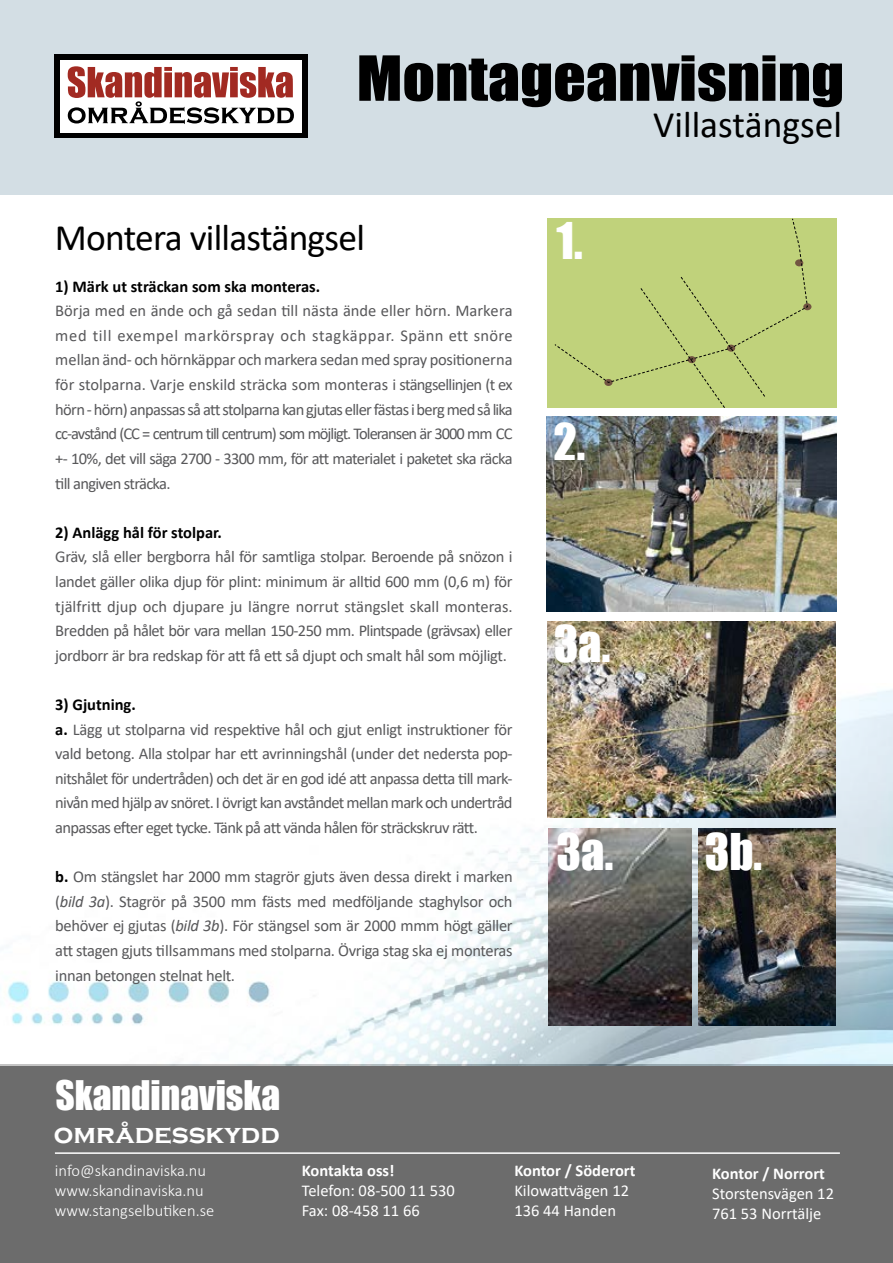
<style>
.page{position:relative;width:893px;height:1263px;background:#fff}
.page>*{position:absolute;margin:0;border:0;box-sizing:border-box;transform-origin:0 0}
.t1{font:46.5px "Impact";color:#fff}
.t2{font:37.5px "Calibri";letter-spacing:-.02em;color:#000}
.t3{font:37.5px "Impact";color:#fff}
.t4{font:37.5px "Calibri";color:#000}
.t5{font:700 27.45px "Copperplate Gothic";color:#fff}
.t6{font:16.5px/24.6px "Calibri";letter-spacing:-.04em;color:#58585a;text-align:justify}
.t7{font:16.5px/19.8px "Calibri";color:#fff}
.t8{font:300 16.5px/19.8px "Calibri";color:#fff}
.t9{font:700 16.5px "Calibri";color:#000}
.t10{font:700 16.5px "Calibri";color:#fff}
.s1{font-weight:700;color:#000}
.s2{font-style:italic}
</style>
<div class="page">
<div style="left:0;top:1064px;width:893px;height:199px;background:#6c6c6c"></div>
<img style="left:0;top:684px;width:893px;height:382px">
<img style="left:546px;top:416px;width:290px;height:195px">
<div style="left:0;top:0;width:893px;height:195px;background:#d3dee4"></div>
<div style="left:54px;top:54px;width:253px;height:84px;background:#000"></div>
<div style="left:60px;top:60px;width:242px;height:72px;background:#fff"></div>
<svg style="left:68px;top:66px;width:226px;height:58px"></svg>
<hr style="left:55px;top:1152px;width:785px;height:2px;background:#fff">
<svg style="left:359px;top:55px;width:483px;height:52px"></svg>
<div style="left:547px;top:218px;width:289px;height:190px;background:#c0d27b"></div>
<div style="left:803px;top:303px;width:8px;height:7px;background:#725542;border-radius:50%"></div>
<svg style="left:554px;top:218px;width:254px;height:190px"></svg>
<img style="left:699px;top:828px;width:137px;height:198px">
<img style="left:547px;top:621px;width:288px;height:196px">
<img style="left:548px;top:828px;width:144px;height:198px">
<h2 class="t2" style="left:55px;top:212px;width:311px">Montera villastängsel</h2>
<p class="t9" style="left:55px;top:275px;width:266px">1) Märk ut sträckan som ska monteras.</p>
<p class="t6" style="left:55px;top:298px;width:459px">Börja med en ände och gå sedan till nästa ände eller hörn. Markera med till exempel markörspray och stagkäppar. Spänn ett snöre mellan änd- och hörnkäppar och markera sedan med spray positionerna för stolparna. Varje enskild sträcka som monteras i stängsellinjen (t ex hörn - hörn) anpassas så att stolparna kan gjutas eller fästas i berg med så lika cc-avstånd (CC = centrum till centrum) som möjligt. Toleransen är 3000 mm CC +- 10%, det vill säga 2700 - 3300 mm, för att materialet i paketet ska räcka till angiven sträcka.</p>
<p class="t9" style="left:55px;top:521px;width:168px">2) Anlägg hål för stolpar.</p>
<p class="t6" style="left:55px;top:544px;width:459px">Gräv, slå eller bergborra hål för samtliga stolpar. Beroende på snözon i landet gäller olika djup för plint: minimum är alltid 600 mm (0,6 m) för tjälfritt djup och djupare ju längre norrut stängslet skall monteras.<br>Bredden på hålet bör vara mellan 150-250 mm. Plintspade (grävsax) eller jordborr är bra redskap för att få ett så djupt och smalt hål som möjligt.</p>
<p class="t6" style="left:55px;top:692px;width:459px;text-align:left"><span class="s1">3) Gjutning.<br>a.</span> Lägg ut stolparna vid respektive hål och gjut enligt instruktioner för vald betong. Alla stolpar har ett avrinningshål (under det nedersta pop&shy;nitshålet för undertråden) och det är en god idé att anpassa detta till mark&shy;nivån med hjälp av snöret. I övrigt kan avståndet mellan mark och undertråd anpassas efter eget tycke. Tänk på att vända hålen för sträckskruv rätt.</p>
<p class="t6" style="left:55px;top:864px;width:459px"><span class="s1">b.</span> Om stängslet har 2000 mm stagrör gjuts även dessa direkt i marken (<span class="s2">bild 3a</span>). Stagrör på 3500 mm fästs med medföljande staghylsor och behöver ej gjutas (<span class="s2">bild 3b</span>). För stängsel som är 2000 mmm högt gäller att stagen gjuts tillsammans med stolparna. Övriga stag ska ej monteras innan betongen stelnat helt.</p>
<h1 class="t1" style="left:556px;top:204px;width:28px">1.</h1>
<h1 class="t1" style="left:553px;top:406px;width:33px">2.</h1>
<h2 class="t4" style="left:653px;top:98px;width:190px">Villastängsel</h2>
<h1 class="t1" style="left:554px;top:608px;width:58px">3a.</h1>
<h1 class="t1" style="left:557px;top:816px;width:58px">3a.</h1>
<h1 class="t1" style="left:705px;top:816px;width:59px">3b.</h1>
<h2 class="t3" style="left:55px;top:1066px;width:226px">Skandinaviska</h2>
<h3 class="t5" style="left:54px;top:1119px;width:227px">områdesskydd</h3>
<p class="t8" style="left:55px;top:1161px;width:161px">info@skandinaviska.nu www.skandinaviska.nu www.stangselbutiken.se</p>
<p class="t10" style="left:514px;top:1159px;width:123px">Kontor / Söderort</p>
<p class="t10" style="left:302px;top:1159px;width:94px">Kontakta oss!</p>
<p class="t7" style="left:302px;top:1180px;width:154px">Telefon: 08-500 11 530<br>Fax: 08-458 11 66</p>
<p class="t7" style="left:514px;top:1180px;width:116px">Kilowattvägen 12<br>136 44 Handen</p>
<p class="t10" style="left:712px;top:1162px;width:114px">Kontor / Norrort</p>
<p class="t7" style="left:712px;top:1183px;width:123px">Storstensvägen 12<br>761 53 Norrtälje</p>
</div>
